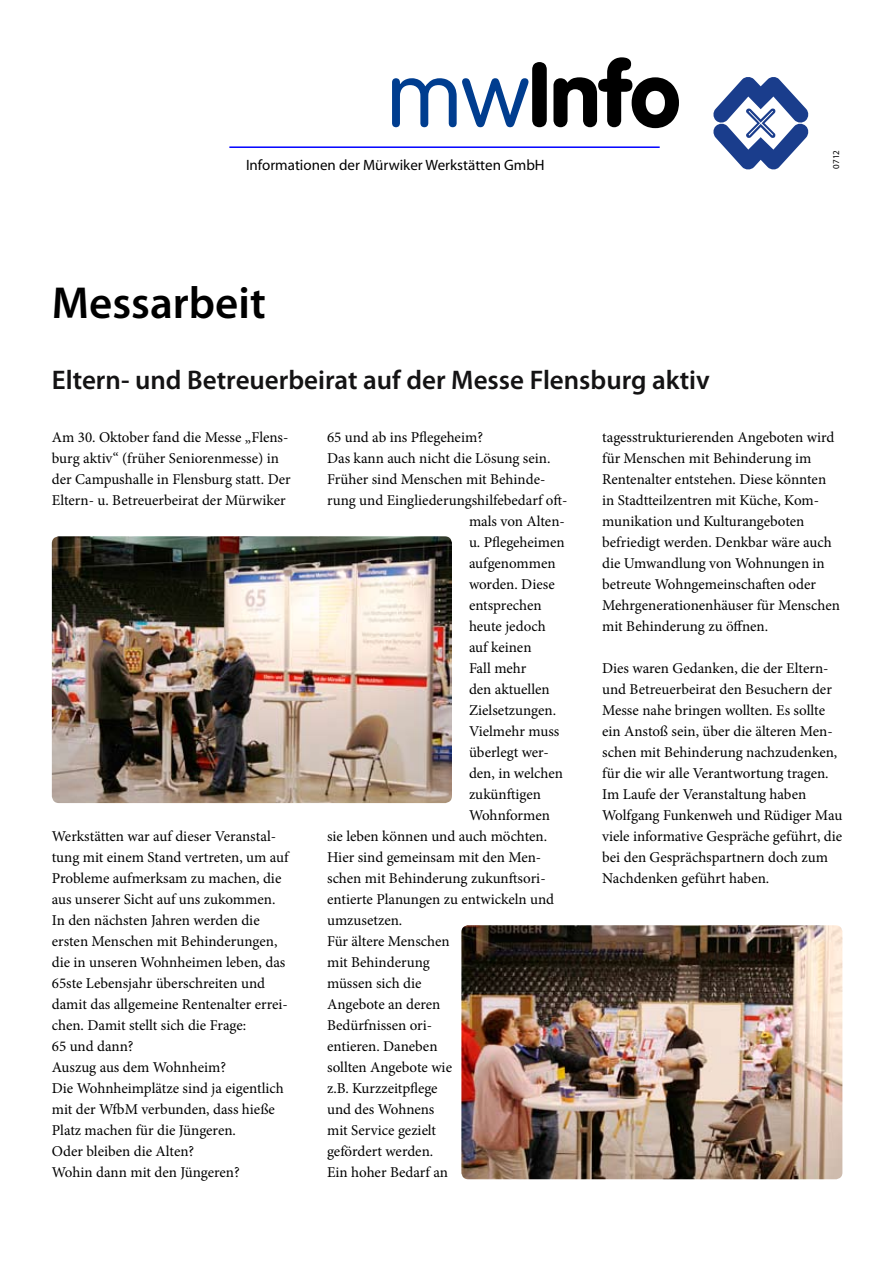
<style>
.page{position:relative;width:893px;height:1263px;background:#fff}
.page>*{position:absolute;margin:0;border:0;box-sizing:border-box;transform-origin:0 0}
.t1{font:900 90px "VAG Rounded LT";color:#000}
.t2{font:600 45px "Myriad Pro";color:#000}
.t3{font:600 27px "Myriad Pro";color:#141314}
.t4{font:15px/21px "Minion Pro";color:#000}
.t5{font:15px "Myriad";color:#000}
.t6{font:9px "Myriad";color:#000}
.s1{font-weight:300;color:#003d8f}
</style>
<div class="page">
<hr style="left:229px;top:146px;width:431px;height:2px;background:#00f">
<svg style="left:713px;top:77px;width:95px;height:92px"></svg>
<img style="left:52px;top:536px;width:400px;height:267px">
<img style="left:461px;top:925px;width:381px;height:254px">
<h1 class="t1" style="left:387px;top:41px;width:295px"><span class="s1">mw</span>Info</h1>
<p class="t5" style="left:246px;top:158px;width:300px">Informationen der Mürwiker Werkstätten GmbH</p>
<p class="t6" style="left:832px;top:169px;width:20px;rotate:-90deg">0712</p>
<h2 class="t2" style="left:52px;top:275px;width:215px">Messarbeit</h2>
<h3 class="t3" style="left:52px;top:363px;width:659px">Eltern- und Betreuerbeirat auf der Messe Flensburg aktiv</h3>
<p class="t4" style="left:327px;top:427px;width:157px">65 und ab ins Pflegeheim?</p>
<p class="t4" style="left:327px;top:448px;width:225px">Das kann auch nicht die Lösung sein.</p>
<p class="t4" style="left:327px;top:469px;width:220px">Früher sind Menschen mit Behinde-</p>
<p class="t4" style="left:327px;top:490px;width:242px">rung und Eingliederungshilfebedarf oft-</p>
<p class="t4" style="left:469px;top:511px;width:97px">mals von Alten-</p>
<p class="t4" style="left:469px;top:532px;width:97px">u. Pflegeheimen</p>
<p class="t4" style="left:469px;top:553px;width:88px">aufgenommen</p>
<p class="t4" style="left:469px;top:574px;width:87px">worden. Diese</p>
<p class="t4" style="left:469px;top:595px;width:74px">entsprechen</p>
<p class="t4" style="left:469px;top:616px;width:78px">heute jedoch</p>
<p class="t4" style="left:469px;top:637px;width:64px">auf keinen</p>
<p class="t4" style="left:469px;top:658px;width:59px">Fall mehr</p>
<p class="t4" style="left:469px;top:679px;width:82px">den aktuellen</p>
<p class="t4" style="left:469px;top:700px;width:89px">Zielsetzungen.</p>
<p class="t4" style="left:469px;top:721px;width:92px">Vielmehr muss</p>
<p class="t4" style="left:469px;top:742px;width:81px">überlegt wer-</p>
<p class="t4" style="left:469px;top:763px;width:96px">den, in welchen</p>
<p class="t4" style="left:469px;top:784px;width:74px">zukünftigen</p>
<p class="t4" style="left:469px;top:805px;width:83px">Wohnformen</p>
<p class="t4" style="left:327px;top:826px;width:222px">sie leben können und auch möchten.</p>
<p class="t4" style="left:327px;top:847px;width:216px">Hier sind gemeinsam mit den Men-</p>
<p class="t4" style="left:327px;top:868px;width:220px">schen mit Behinderung zukunftsori-</p>
<p class="t4" style="left:327px;top:889px;width:229px">entierte Planungen zu entwickeln und</p>
<p class="t4" style="left:327px;top:910px;width:77px">umzusetzen.</p>
<p class="t4" style="left:327px;top:931px;width:124px">Für ältere Menschen</p>
<p class="t4" style="left:327px;top:952px;width:104px">mit Behinderung</p>
<p class="t4" style="left:327px;top:973px;width:96px">müssen sich die</p>
<p class="t4" style="left:327px;top:994px;width:115px">Angebote an deren</p>
<p class="t4" style="left:327px;top:1015px;width:107px">Bedürfnissen ori-</p>
<p class="t4" style="left:327px;top:1036px;width:112px">entieren. Daneben</p>
<p class="t4" style="left:327px;top:1057px;width:126px">sollten Angebote wie</p>
<p class="t4" style="left:327px;top:1078px;width:112px">z.B. Kurzzeitpflege</p>
<p class="t4" style="left:327px;top:1099px;width:109px">und des Wohnens</p>
<p class="t4" style="left:327px;top:1120px;width:111px">mit Service gezielt</p>
<p class="t4" style="left:327px;top:1141px;width:108px">gefördert werden.</p>
<p class="t4" style="left:327px;top:1162px;width:123px">Ein hoher Bedarf an</p>
<p class="t4" style="left:602px;top:427px;width:239px">tagesstrukturierenden Angeboten wird für Menschen mit Behinderung im Rentenalter entstehen. Diese könnten in Stadtteilzentren mit Küche, Kom&shy;munikation und Kulturangeboten befriedigt werden. Denkbar wäre auch die Umwandlung von Wohnungen in betreute Wohngemeinschaften oder Mehrgenerationenhäuser für Menschen mit Behinderung zu öffnen.</p>
<p class="t4" style="left:602px;top:658px;width:242px">Dies waren Gedanken, die der Eltern&shy;und Betreuerbeirat den Besuchern der Messe nahe bringen wollten. Es sollte ein Anstoß sein, über die älteren Men&shy;schen mit Behinderung nachzudenken, für die wir alle Verantwortung tragen.<br>Im Laufe der Veranstaltung haben Wolfgang Funkenweh und Rüdiger Mau viele informative Gespräche geführt, die bei den Gesprächspartnern doch zum Nachdenken geführt haben.</p>
<p class="t4" style="left:52px;top:427px;width:240px">Am 30. Oktober fand die Messe „Flens&shy;burg aktiv“ (früher Seniorenmesse) in der Campushalle in Flensburg statt. Der Eltern- u. Betreuerbeirat der Mürwiker</p>
<p class="t4" style="left:52px;top:826px;width:238px">Werkstätten war auf dieser Veranstal&shy;tung mit einem Stand vertreten, um auf<br>Probleme aufmerksam zu machen, die aus unserer Sicht auf uns zukommen.<br>In den nächsten Jahren werden die ersten Menschen mit Behinderungen, die in unseren Wohnheimen leben, das<br>65ste Lebensjahr überschreiten und damit das allgemeine Rentenalter errei&shy;chen. Damit stellt sich die Frage:<br>65 und dann?<br>Auszug aus dem Wohnheim?<br>Die Wohnheimplätze sind ja eigentlich mit der WfbM verbunden, dass hieße<br>Platz machen für die Jüngeren.<br>Oder bleiben die Alten?<br>Wohin dann mit den Jüngeren?</p>
</div>
